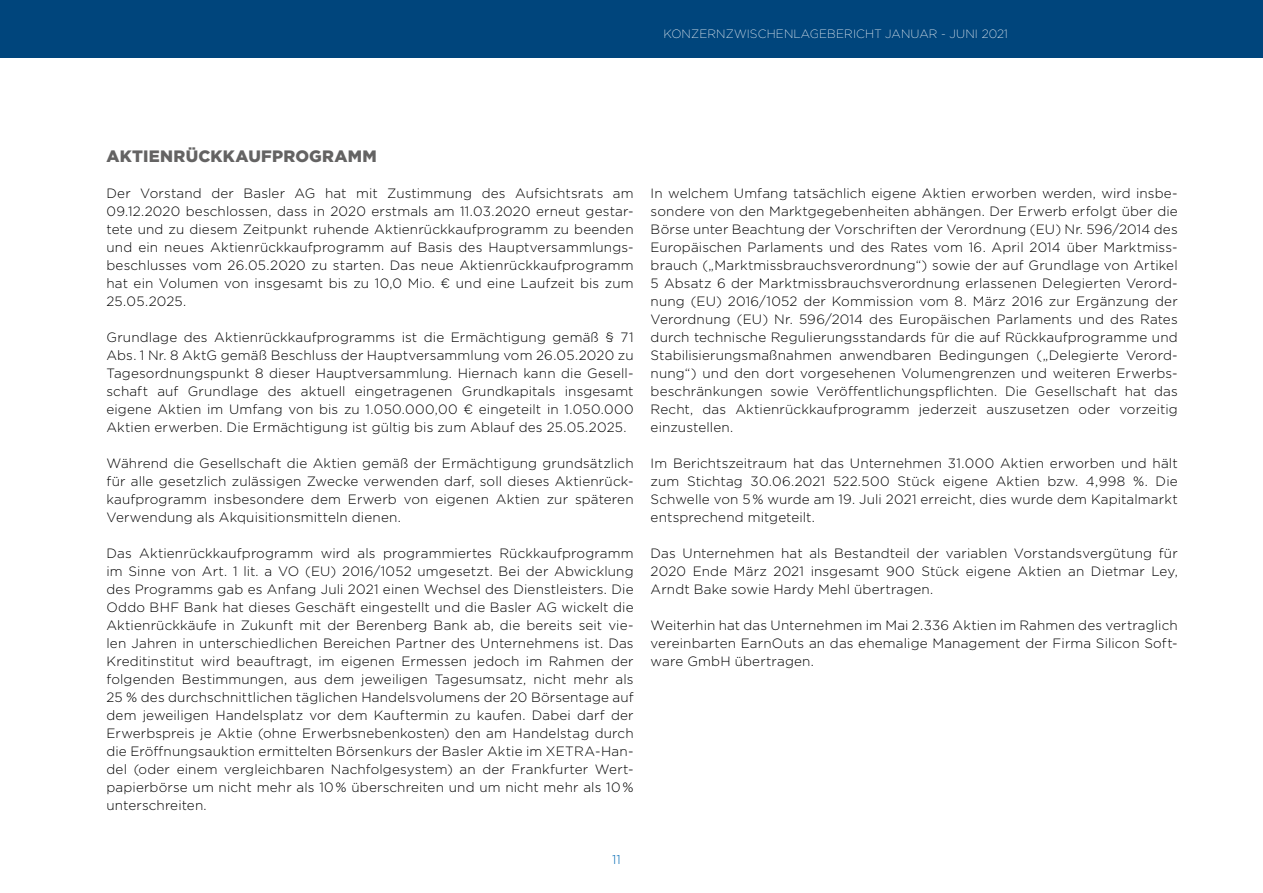
<style>
.page{position:relative;width:1263px;height:893px;background:#fff}
.page>*{position:absolute;margin:0;border:0;box-sizing:border-box;transform-origin:0 0}
.t1{font:900 16.5px "Gotham";letter-spacing:.015em;color:#646363}
.Fließtext{font:300 13.5px/18px "Gotham";letter-spacing:.01em;color:#000;text-align:justify}
.t2{font:300 12.75px "Gotham";color:#0069b4}
.t3{font:200 12px "Gotham";letter-spacing:.01em;color:#fff}
</style>
<div class="page">
<div style="left:0;top:0;width:1263px;height:57px;background:#00457c"></div>
<p class="t3" style="left:663px;top:26px;width:346px">KONZERNZWISCHENLAGEBERICHT JANUAR - JUNI 2021</p>
<h2 class="t1" style="left:106px;top:145px;width:272px">AKTIENRÜCKKAUFPROGRAMM</h2>
<p class="Fließtext" style="left:106px;top:184px;width:529px">Der Vorstand der Basler AG hat mit Zustimmung des Aufsichtsrats am 09.12.2020 beschlossen, dass in 2020 erstmals am 11.03.2020 erneut gestar&shy;tete und zu diesem Zeitpunkt ruhende Aktienrückkaufprogramm zu beenden und ein neues Aktienrückkaufprogramm auf Basis des Hauptversammlungs&shy;beschlusses vom 26.05.2020 zu starten. Das neue Aktienrückkaufprogramm hat ein Volumen von insgesamt bis zu 10,0 Mio. € und eine Laufzeit bis zum 25.05.2025.</p>
<p class="Fließtext" style="left:106px;top:328px;width:529px">Grundlage des Aktienrückkaufprogramms ist die Ermächtigung gemäß § 71<br>Abs. 1 Nr. 8 AktG gemäß Beschluss der Hauptversammlung vom 26.05.2020 zu Tagesordnungspunkt 8 dieser Hauptversammlung. Hiernach kann die Gesell&shy;schaft auf Grundlage des aktuell eingetragenen Grundkapitals insgesamt eigene Aktien im Umfang von bis zu 1.050.000,00 € eingeteilt in 1.050.000<br>Aktien erwerben. Die Ermächtigung ist gültig bis zum Ablauf des 25.05.2025.</p>
<p class="Fließtext" style="left:106px;top:454px;width:529px">Während die Gesellschaft die Aktien gemäß der Ermächtigung grundsätzlich für alle gesetzlich zulässigen Zwecke verwenden darf, soll dieses Aktienrück&shy;kaufprogramm insbesondere dem Erwerb von eigenen Aktien zur späteren Verwendung als Akquisitionsmitteln dienen.</p>
<p class="Fließtext" style="left:106px;top:544px;width:529px">Das Aktienrückkaufprogramm wird als programmiertes Rückkaufprogramm im Sinne von Art. 1 lit. a VO (EU) 2016/1052 umgesetzt. Bei der Abwicklung des Programms gab es Anfang Juli 2021 einen Wechsel des Dienstleisters. Die Oddo BHF Bank hat dieses Geschäft eingestellt und die Basler AG wickelt die Aktienrückkäufe in Zukunft mit der Berenberg Bank ab, die bereits seit vie&shy;len Jahren in unterschiedlichen Bereichen Partner des Unternehmens ist. Das Kreditinstitut wird beauftragt, im eigenen Ermessen jedoch im Rahmen der folgenden Bestimmungen, aus dem jeweiligen Tagesumsatz, nicht mehr als 25 % des durchschnittlichen täglichen Handelsvolumens der 20 Börsentage auf dem jeweiligen Handelsplatz vor dem Kauftermin zu kaufen. Dabei darf der Erwerbspreis je Aktie (ohne Erwerbsnebenkosten) den am Handelstag durch die Eröffnungsauktion ermittelten Börsenkurs der Basler Aktie im XETRA-Han&shy;del (oder einem vergleichbaren Nachfolgesystem) an der Frankfurter Wert&shy;papierbörse um nicht mehr als 10 % überschreiten und um nicht mehr als 10 % unterschreiten.</p>
<p class="Fließtext" style="left:651px;top:184px;width:529px">In welchem Umfang tatsächlich eigene Aktien erworben werden, wird insbe&shy;sondere von den Marktgegebenheiten abhängen. Der Erwerb erfolgt über die Börse unter Beachtung der Vorschriften der Verordnung (EU) Nr. 596/2014 des Europäischen Parlaments und des Rates vom 16. April 2014 über Marktmiss&shy;brauch („Marktmissbrauchsverordnung“) sowie der auf Grundlage von Artikel 5 Absatz 6 der Marktmissbrauchsverordnung erlassenen Delegierten Verord&shy;nung (EU) 2016/1052 der Kommission vom 8. März 2016 zur Ergänzung der Verordnung (EU) Nr. 596/2014 des Europäischen Parlaments und des Rates durch technische Regulierungsstandards für die auf Rückkaufprogramme und Stabilisierungsmaßnahmen anwendbaren Bedingungen („Delegierte Verord&shy;nung“) und den dort vorgesehenen Volumengrenzen und weiteren Erwerbs&shy;beschränkungen sowie Veröffentlichungspflichten. Die Gesellschaft hat das Recht, das Aktienrückkaufprogramm jederzeit auszusetzen oder vorzeitig einzustellen.</p>
<p class="Fließtext" style="left:651px;top:454px;width:529px">Im Berichtszeitraum hat das Unternehmen 31.000 Aktien erworben und hält zum Stichtag 30.06.2021 522.500 Stück eigene Aktien bzw. 4,998 %. Die Schwelle von 5 % wurde am 19. Juli 2021 erreicht, dies wurde dem Kapitalmarkt entsprechend mitgeteilt.</p>
<p class="Fließtext" style="left:651px;top:544px;width:529px">Das Unternehmen hat als Bestandteil der variablen Vorstandsvergütung für 2020 Ende März 2021 insgesamt 900 Stück eigene Aktien an Dietmar Ley, Arndt Bake sowie Hardy Mehl übertragen.</p>
<p class="Fließtext" style="left:651px;top:616px;width:529px">Weiterhin hat das Unternehmen im Mai 2.336 Aktien im Rahmen des vertraglich vereinbarten EarnOuts an das ehemalige Management der Firma Silicon Soft&shy;ware GmbH übertragen.</p>
<p class="t2" style="left:612px;top:852px;width:10px">11</p>
</div>
